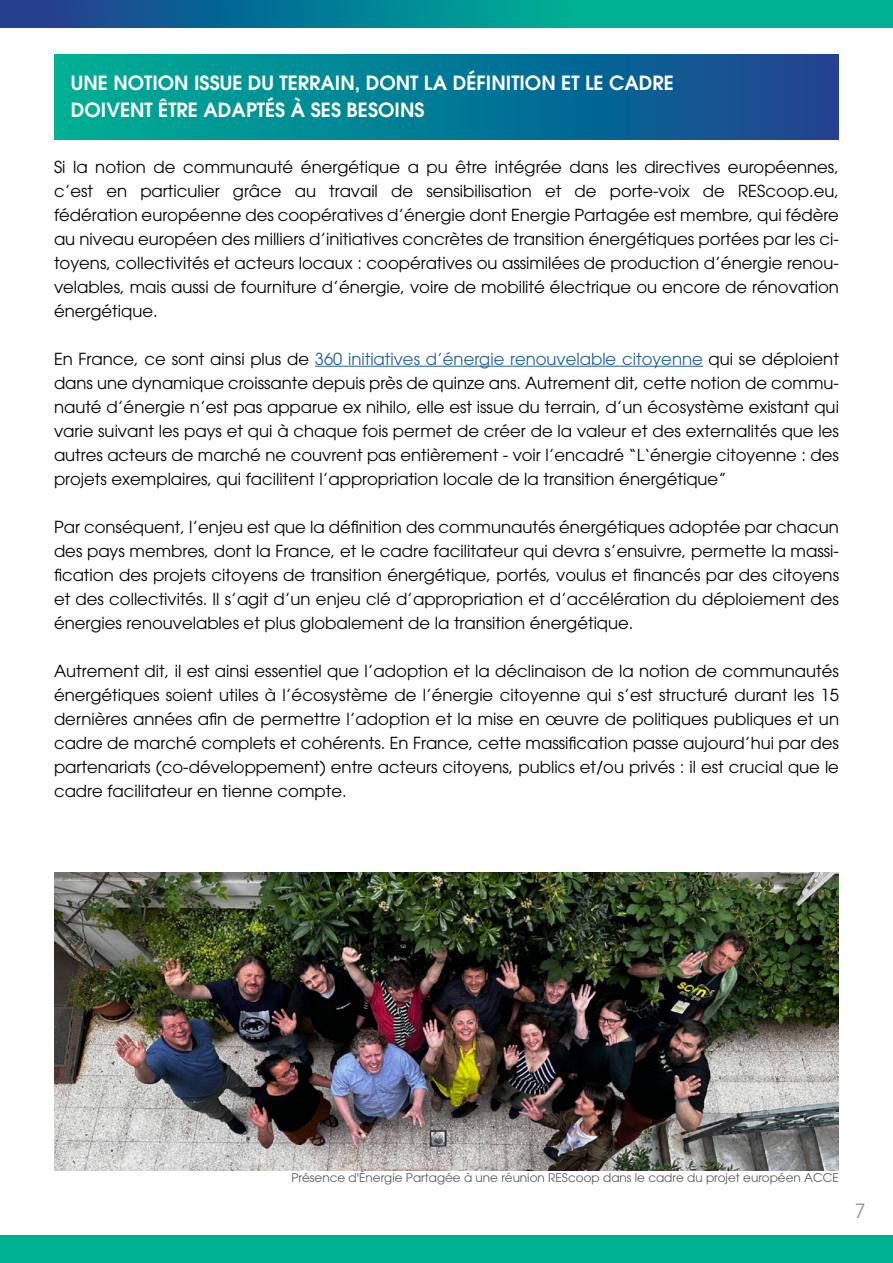
<style>
.page{position:relative;width:893px;height:1263px;background:#fff}
.page>*{position:absolute;margin:0;border:0;box-sizing:border-box;transform-origin:0 0}
.t1{font:600 19.5px/27px "ITC Avant Garde Pro";color:#fff}
.t2{font:19.5px "ITC Avant Garde Pro";color:#939598}
.t3{font:16.5px/24px "ITC Avant Garde Pro";color:#000;text-align:justify}
.t4{font:12px "ITC Avant Garde Pro";color:#58595b}
.s1{color:#215e9e}
</style>
<div class="page">
<img style="left:54px;top:872px;width:785px;height:298px">
<div style="left:54px;top:54px;width:785px;height:85px;background:linear-gradient(to right,#00b197,#164392)"></div>
<hr style="left:315px;top:366px;width:388px;height:1px;background:#215e9e">
<svg style="left:0;top:0;width:893px;height:27px;background:#068a93"></svg>
<div style="left:0;top:1236px;width:893px;height:27px;background:#00b294"></div>
<p class="t1" style="left:71px;top:69px;width:605px">UNE NOTION ISSUE DU TERRAIN, DONT LA DÉFINITION ET LE CADRE<br>DOIVENT ÊTRE ADAPTÉS À SES BESOINS</p>
<p class="t3" style="left:54px;top:154px;width:786px">Si la notion de communauté énergétique a pu être intégrée dans les directives européennes, c’est en particulier grâce au travail de sensibilisation et de porte-voix de REScoop.eu, fédération européenne des coopératives d’énergie dont Energie Partagée est membre, qui fédère au niveau européen des milliers d’initiatives concrètes de transition énergétiques portées par les ci&shy;toyens, collectivités et acteurs locaux : coopératives ou assimilées de production d’énergie renou&shy;velables, mais aussi de fourniture d’énergie, voire de mobilité électrique ou encore de rénovation énergétique.</p>
<p class="t3" style="left:54px;top:346px;width:786px">En France, ce sont ainsi plus de <span class="s1">360 initiatives d’énergie renouvelable citoyenne</span> qui se déploient dans une dynamique croissante depuis près de quinze ans. Autrement dit, cette notion de commu&shy;nauté d’énergie n’est pas apparue ex nihilo, elle est issue du terrain, d’un écosystème existant qui varie suivant les pays et qui à chaque fois permet de créer de la valeur et des externalités que les autres acteurs de marché ne couvrent pas entièrement - voir l’encadré “L‘énergie citoyenne : des projets exemplaires, qui facilitent l’appropriation locale de la transition énergétique”</p>
<p class="t3" style="left:54px;top:514px;width:787px">Par conséquent, l’enjeu est que la définition des communautés énergétiques adoptée par chacun des pays membres, dont la France, et le cadre facilitateur qui devra s’ensuivre, permette la massi&shy;fication des projets citoyens de transition énergétique, portés, voulus et financés par des citoyens et des collectivités. Il s’agit d’un enjeu clé d’appropriation et d’accélération du déploiement des énergies renouvelables et plus globalement de la transition énergétique.</p>
<p class="t3" style="left:54px;top:658px;width:786px">Autrement dit, il est ainsi essentiel que l’adoption et la déclinaison de la notion de communautés énergétiques soient utiles à l’écosystème de l’énergie citoyenne qui s’est structuré durant les 15 dernières années afin de permettre l’adoption et la mise en œuvre de politiques publiques et un cadre de marché complets et cohérents. En France, cette massification passe aujourd’hui par des partenariats (co-développement) entre acteurs citoyens, publics et/ou privés : il est crucial que le cadre facilitateur en tienne compte.</p>
<p class="t4" style="left:291px;top:1170px;width:549px">Présence d'Énergie Partagée à une réunion REScoop dans le cadre du projet européen ACCE</p>
<p class="t2" style="left:855px;top:1198px;width:12px">7</p>
</div>
